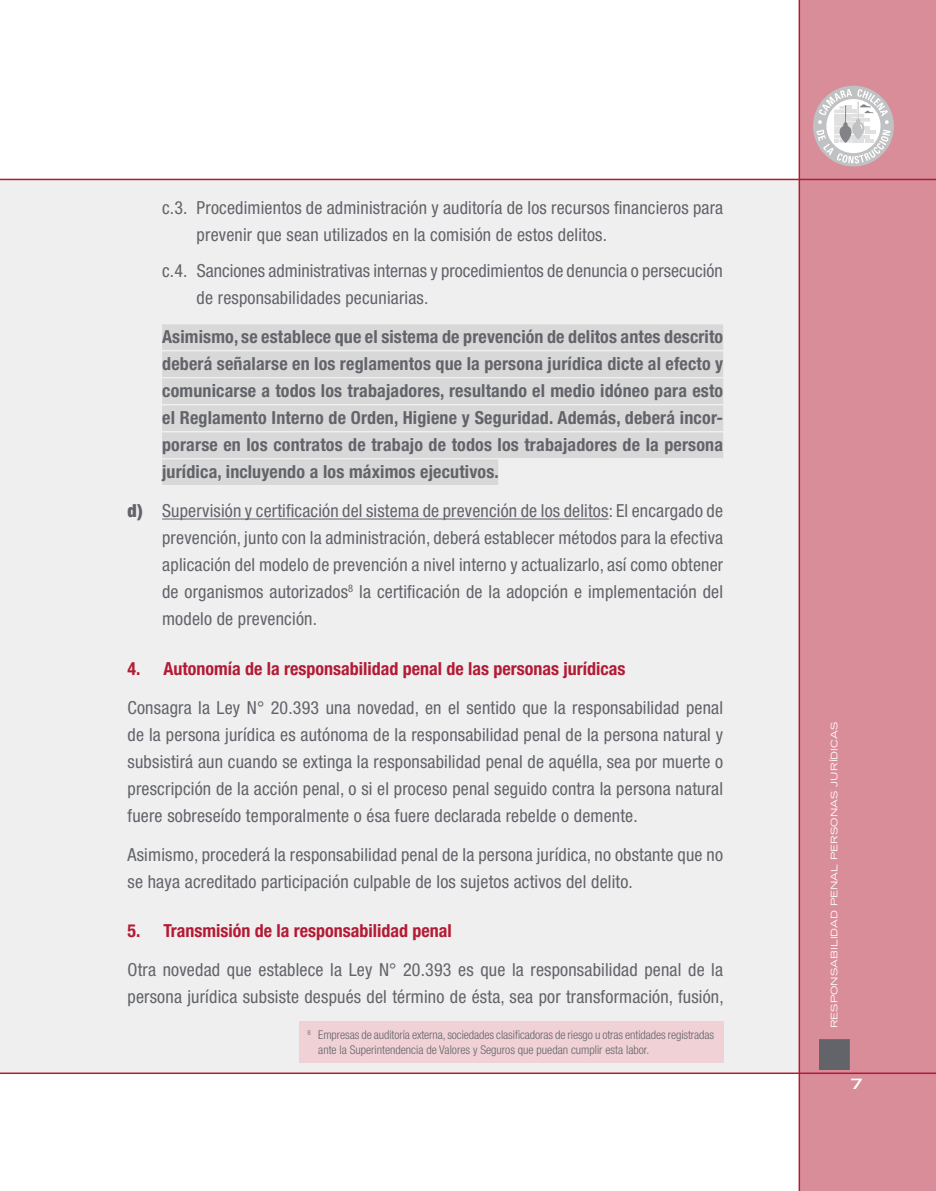
<style>
.page{position:relative;width:936px;height:1191px;background:#fff}
.page>*{position:absolute;margin:0;border:0;box-sizing:border-box;transform-origin:0 0}
.t1{font:condensed 18px/27px "Helvetica Neue";letter-spacing:.01em;color:#626469}
.t2{font:700 condensed 18px/27px "Helvetica Neue";letter-spacing:.01em;color:#626469;text-align:justify}
.t3{font:700 condensed 18px "Helvetica Neue";color:#b31b34}
.t4{font:300 condensed 12px/15px "Helvetica Neue";letter-spacing:-.005em;color:#626469}
.t5{font:expanded 9px "Trade Gothic LH";letter-spacing:.01em;color:#fff;scale:1.1 1}
.s1{font-weight:900}
</style>
<div class="page">
<div style="left:1px;top:180px;width:928px;height:892px;background:#efeff0"></div>
<div style="left:800px;top:0;width:135px;height:1191px;background:#d98d99"></div>
<div style="left:819px;top:1040px;width:30px;height:29px;background:#626469"></div>
<div style="left:818px;top:1039px;width:31px;height:31px;border:2px solid #626469"></div>
<hr style="left:798px;top:0;width:2px;height:1191px;background:#b31b34">
<hr style="left:0;top:179px;width:935px;height:1px;background:#b31b34">
<hr style="left:0;top:1072px;width:935px;height:2px;background:#b31b34">
<div style="left:813px;top:86px;width:80px;height:80px;background:#c0c1c3;border-radius:50%"></div>
<svg style="left:816px;top:89px;width:74px;height:75px"></svg>
<div style="left:162px;top:324px;width:561px;height:26px;background:#d8d8d9"></div>
<div style="left:162px;top:351px;width:561px;height:26px;background:#d8d8d9"></div>
<div style="left:162px;top:378px;width:561px;height:26px;background:#d8d8d9"></div>
<div style="left:162px;top:405px;width:561px;height:26px;background:#d8d8d9"></div>
<div style="left:162px;top:432px;width:561px;height:26px;background:#d8d8d9"></div>
<div style="left:162px;top:459px;width:336px;height:26px;background:#d8d8d9"></div>
<hr style="left:162px;top:518px;width:446px;height:1px;background:#626469">
<div style="left:299px;top:1020px;width:424px;height:42px;background:#f0d1d6"></div>
<svg style="left:851px;top:1078px;width:10px;height:10px"></svg>
<p class="t1" style="left:197px;top:194px;width:528px;text-indent:-34px">c.3. Procedimientos de administración y auditoría de los recursos financieros para prevenir que sean utilizados en la comisión de estos delitos.</p>
<p class="t1" style="left:197px;top:257px;width:527px;text-indent:-34px">c.4. Sanciones administrativas internas y procedimientos de denuncia o persecución de responsabilidades pecuniarias.</p>
<p class="t2" style="left:162px;top:323px;width:562px">Asimismo, se establece que el sistema de prevención de delitos antes descrito deberá señalarse en los reglamentos que la persona jurídica dicte al efecto y comunicarse a todos los trabajadores, resultando el medio idóneo para esto el Reglamento Interno de Orden, Higiene y Seguridad. Además, deberá incor&shy;porarse en los contratos de trabajo de todos los trabajadores de la persona jurídica, incluyendo a los máximos ejecutivos.</p>
<p class="t1" style="left:162px;top:497px;width:562px;text-align:justify;text-indent:-34px"><span class="s1">d)</span> Supervisión y certificación del sistema de prevención de los delitos: El encargado de prevención, junto con la administración, deberá establecer métodos para la efectiva aplicación del modelo de prevención a nivel interno y actualizarlo, así como obtener de organismos autorizados la certificación de la adopción e implementación del modelo de prevención.</p>
<p class="t3" style="left:128px;top:657px;width:499px">4. Autonomía de la responsabilidad penal de las personas jurídicas</p>
<p class="t1" style="left:128px;top:694px;width:597px;text-align:justify">Consagra la Ley N° 20.393 una novedad, en el sentido que la responsabilidad penal de la persona jurídica es autónoma de la responsabilidad penal de la persona natural y subsistirá aun cuando se extinga la responsabilidad penal de aquélla, sea por muerte o prescripción de la acción penal, o si el proceso penal seguido contra la persona natural fuere sobreseído temporalmente o ésa fuere declarada rebelde o demente.</p>
<p class="t1" style="left:128px;top:841px;width:597px">Asimismo, procederá la responsabilidad penal de la persona jurídica, no obstante que no se haya acreditado participación culpable de los sujetos activos del delito.</p>
<p class="t3" style="left:128px;top:920px;width:325px">5. Transmisión de la responsabilidad penal</p>
<p class="t1" style="left:128px;top:956px;width:597px">Otra novedad que establece la Ley N° 20.393 es que la responsabilidad penal de la persona jurídica subsiste después del término de ésta, sea por transformación, fusión,</p>
<p class="t4" style="left:318px;top:1027px;width:397px;text-indent:-11px"><sup>8</sup> Empresas de auditoría externa, sociedades clasificadoras de riesgo u otras entidades registradas ante la Superintendencia de Valores y Seguros que puedan cumplir esta labor.</p>
<p class="t5" style="left:828px;top:1028px;width:280px;rotate:-90deg">RESPONSABILIDAD PENAL PERSONAS JURÍDICAS</p>
</div>
